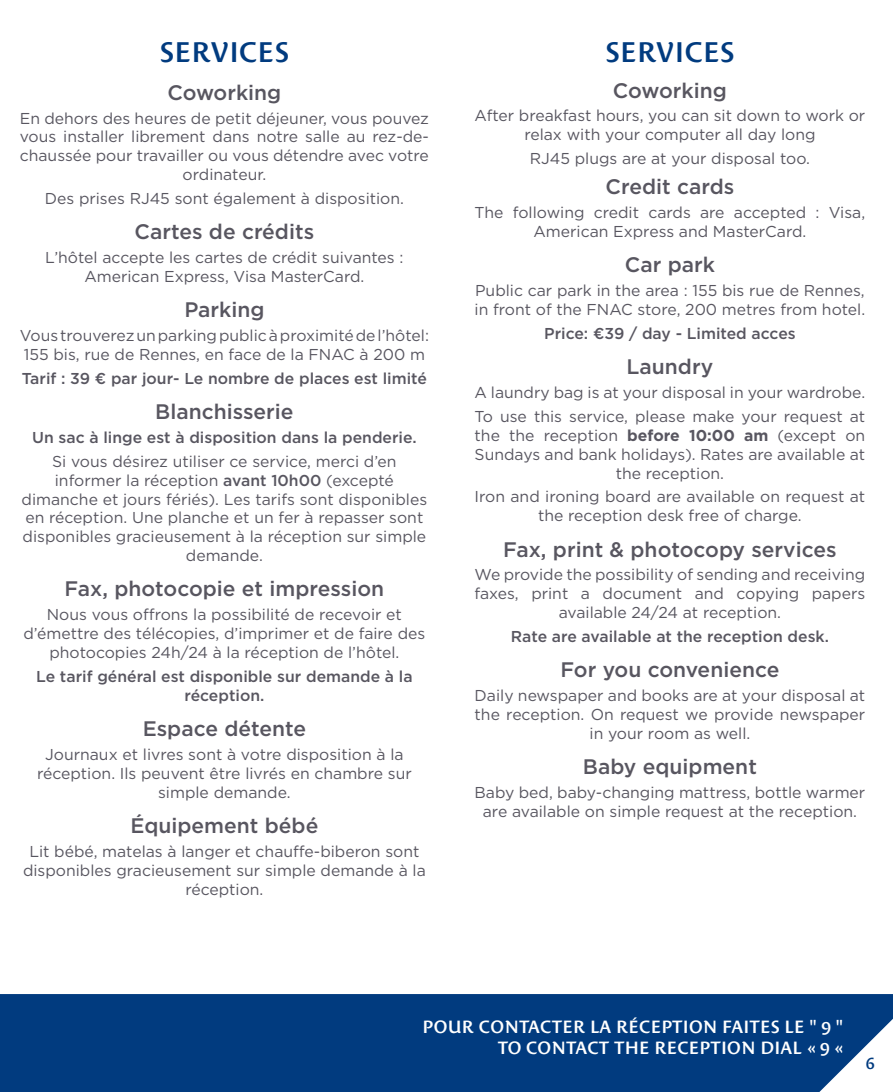
<style>
.page{position:relative;width:893px;height:1092px;background:#fff}
.page>*{position:absolute;margin:0;border:0;box-sizing:border-box;transform-origin:0 0}
.t1{font:600 28px "Costa Std";letter-spacing:.01em;color:#013b7f}
.t2{font:500 21px "Gotham";color:#585660}
.t3{font:600 17.5px "Costa Std";letter-spacing:.01em;color:#fff}
.t4{font:15.75px/18.9px "Gotham";color:#585660;text-align:center}
.t5{font:500 15.75px/18.9px "Gotham";color:#585660;text-align:center}
.t6{font:600 15.75px "Costa Std";color:#013b7f}
.s1{font-weight:500}
.s2{font-weight:700}
</style>
<div class="page">
<div style="left:0;top:994px;width:893px;height:97px;background:#013b7f"></div>
<p class="t1" style="left:160px;top:36px;width:131px">SERVICES</p>
<p class="t2" style="left:167px;top:78px;width:115px">Coworking</p>
<p class="t4" style="left:20px;top:108px;width:411px">En dehors des heures de petit déjeuner, vous pouvez vous installer librement dans notre salle au rez-de&shy;chaussée pour travailler ou vous détendre avec votre ordinateur.</p>
<p class="t4" style="left:45px;top:189px;width:361px">Des prises RJ45 sont également à disposition.</p>
<p class="t2" style="left:135px;top:218px;width:181px">Cartes de crédits</p>
<p class="t4" style="left:45px;top:248px;width:360px">L’hôtel accepte les cartes de crédit suivantes :</p>
<p class="t4" style="left:84px;top:267px;width:282px">American Express, Visa MasterCard.</p>
<p class="t2" style="left:184px;top:296px;width:82px">Parking</p>
<p class="t4" style="left:20px;top:326px;width:411px;text-align:left">Vous trouverez un parking public à proximité de l’hôtel:<br>155 bis, rue de Rennes, en face de la FNAC à 200 m</p>
<p class="t5" style="left:22px;top:368px;width:407px">Tarif : 39 € par jour- Le nombre de places est limité</p>
<p class="t2" style="left:155px;top:398px;width:140px">Blanchisserie</p>
<p class="t5" style="left:32px;top:427px;width:386px">Un sac à linge est à disposition dans la penderie.</p>
<p class="t4" style="left:22px;top:451px;width:407px">Si vous désirez utiliser ce service, merci d’en informer la réception <span class="s1">avant 10h00</span> (excepté dimanche et jours fériés). Les tarifs sont disponibles en réception. Une planche et un fer à repasser sont disponibles gracieusement à la réception sur simple demande.</p>
<p class="t2" style="left:65px;top:575px;width:321px">Fax, photocopie et impression</p>
<p class="t4" style="left:24px;top:605px;width:403px">Nous vous offrons la possibilité de recevoir et d’émettre des télécopies, d’imprimer et de faire des photocopies 24h/24 à la réception de l’hôtel.</p>
<p class="t5" style="left:36px;top:666px;width:378px">Le tarif général est disponible sur demande à la réception.</p>
<p class="t2" style="left:143px;top:714px;width:165px">Espace détente</p>
<p class="t4" style="left:37px;top:744px;width:376px">Journaux et livres sont à votre disposition à la réception. Ils peuvent être livrés en chambre sur simple demande.</p>
<p class="t2" style="left:130px;top:811px;width:189px">Équipement bébé</p>
<p class="t4" style="left:23px;top:841px;width:404px">Lit bébé, matelas à langer et chauffe-biberon sont disponibles gracieusement sur simple demande à la réception.</p>
<p class="t1" style="left:605px;top:36px;width:131px">SERVICES</p>
<p class="t2" style="left:613px;top:76px;width:115px">Coworking</p>
<p class="t4" style="left:475px;top:106px;width:392px">After breakfast hours, you can sit down to work or relax with your computer all day long</p>
<p class="t4" style="left:530px;top:149px;width:282px">RJ45 plugs are at your disposal too.</p>
<p class="t2" style="left:605px;top:173px;width:130px">Credit cards</p>
<p class="t4" style="left:475px;top:203px;width:392px">The following credit cards are accepted : Visa,<br>American Express and MasterCard.</p>
<p class="t2" style="left:625px;top:251px;width:92px">Car park</p>
<p class="t4" style="left:475px;top:281px;width:392px;text-align:left">Public car park in the area : 155 bis rue de Rennes, in front of the FNAC store, 200 metres from hotel.</p>
<p class="t5" style="left:544px;top:324px;width:253px">Price: €39 / day - Limited acces</p>
<p class="t2" style="left:627px;top:353px;width:88px">Laundry</p>
<p class="t4" style="left:475px;top:382px;width:392px">A laundry bag is at your disposal in your wardrobe.</p>
<p class="t4" style="left:475px;top:406px;width:392px">To use this service, please make your request at the the reception <span class="s2">before 10:00 am</span> (except on Sundays and bank holidays). Rates are available at the reception.</p>
<p class="t4" style="left:475px;top:487px;width:392px">Iron and ironing board are available on request at the reception desk free of charge.</p>
<p class="t2" style="left:503px;top:535px;width:335px">Fax, print &amp; photocopy services</p>
<p class="t4" style="left:475px;top:565px;width:392px">We provide the possibility of sending and receiving faxes, print a document and copying papers available 24/24 at reception.</p>
<p class="t5" style="left:511px;top:626px;width:320px">Rate are available at the reception desk.</p>
<p class="t2" style="left:560px;top:656px;width:220px">For you convenience</p>
<p class="t4" style="left:475px;top:685px;width:392px">Daily newspaper and books are at your disposal at the reception. On request we provide newspaper in your room as well.</p>
<p class="t2" style="left:583px;top:752px;width:176px">Baby equipment</p>
<p class="t4" style="left:475px;top:782px;width:392px">Baby bed, baby-changing mattress, bottle warmer are available on simple request at the reception.</p>
<p class="t3" style="left:422px;top:1016px;width:422px">POUR CONTACTER LA RÉCEPTION FAITES LE " 9 "</p>
<p class="t3" style="left:498px;top:1037px;width:347px">TO CONTACT THE RECEPTION DIAL « 9 «</p>
<p class="t6" style="left:866px;top:1054px;width:10px">6</p>
</div>
